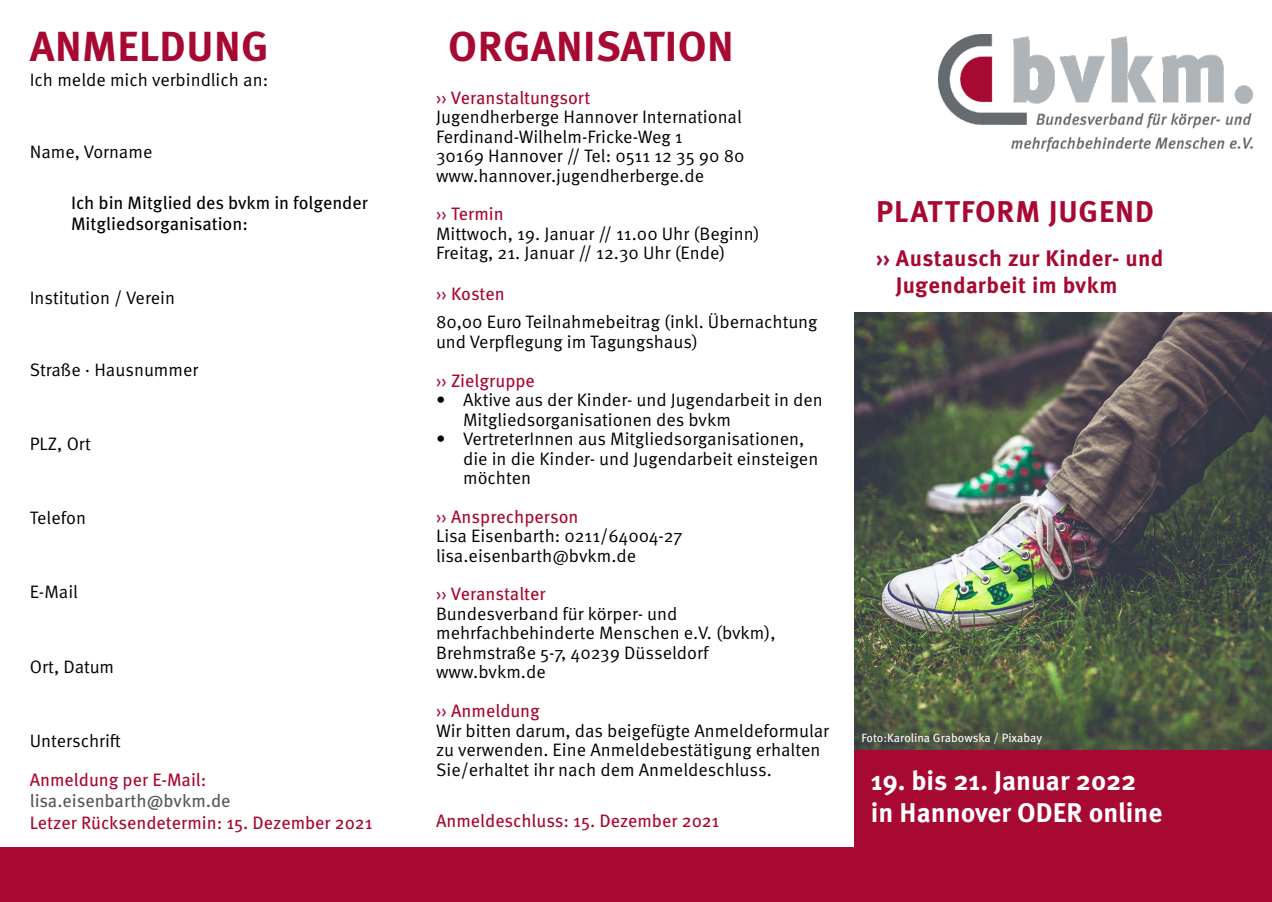
<style>
.page{position:relative;width:1272px;height:902px;background:#fff}
.page>*{position:absolute;margin:0;border:0;box-sizing:border-box;transform-origin:0 0}
.t1{font:700 42px "Meta Pro";letter-spacing:.01em;color:#a70932}
.t2{font:700 30px "Meta Pro";letter-spacing:.03em;color:#a70932}
.t3{font:700 27px/32.4px "Meta Pro";color:#fff}
.t4{font:700 22.5px/27px "Meta Pro";letter-spacing:.015em;color:#a70932}
.t5{font:18px/19.5px "Meta Pro Norm";color:#000}
.t6{font:18px "Meta Pro";color:#a70932}
.t7{font:18px/21px "Meta Pro";color:#000}
.t8{font:18px "Meta Pro";color:#575756}
.t9{font:12px "Meta Pro";letter-spacing:-.005em;color:#fff}
</style>
<div class="page">
<img style="left:854px;top:312px;width:417px;height:438px">
<img style="left:938px;top:34px;width:316px;height:118px">
<div style="left:854px;top:750px;width:417px;height:143px;background:#a70932"></div>
<div style="left:0;top:847px;width:1271px;height:54px;background:#a70932"></div>
<h1 class="t1" style="left:30px;top:14px;width:240px">ANMELDUNG</h1>
<p class="t5" style="left:30px;top:68px;width:240px">Ich melde mich verbindlich an:</p>
<p class="t5" style="left:30px;top:141px;width:124px">Name, Vorname</p>
<p class="t7" style="left:71px;top:191px;width:298px">Ich bin Mitglied des bvkm in folgender<br>Mitgliedsorganisation:</p>
<p class="t5" style="left:30px;top:287px;width:147px">Institution / Verein</p>
<p class="t5" style="left:30px;top:358px;width:170px">Straße · Hausnummer</p>
<p class="t5" style="left:30px;top:432px;width:63px">PLZ, Ort</p>
<p class="t5" style="left:30px;top:507px;width:58px">Telefon</p>
<p class="t5" style="left:30px;top:581px;width:50px">E-Mail</p>
<p class="t5" style="left:30px;top:655px;width:86px">Ort, Datum</p>
<p class="t5" style="left:30px;top:729px;width:93px">Unterschrift</p>
<p class="t6" style="left:30px;top:765px;width:178px">Anmeldung per E-Mail:</p>
<p class="t8" style="left:30px;top:787px;width:202px">lisa.eisenbarth@bvkm.de</p>
<p class="t6" style="left:30px;top:808px;width:344px">Letzer Rücksendetermin: 15. Dezember 2021</p>
<h1 class="t1" style="left:448px;top:14px;width:287px">ORGANISATION</h1>
<p class="t6" style="left:436px;top:84px;width:156px">›› Veranstaltungsort</p>
<p class="t5" style="left:436px;top:106px;width:310px">Jugendherberge Hannover International Ferdinand-Wilhelm-Fricke-Weg 1<br>30169 Hannover // Tel: 0511 12 35 90 80 www.hannover.jugendherberge.de</p>
<p class="t6" style="left:436px;top:200px;width:69px">›› Termin</p>
<p class="t5" style="left:436px;top:223px;width:325px">Mittwoch, 19. Januar // 11.00 Uhr (Beginn)<br>Freitag, 21. Januar // 12.30 Uhr (Ende)</p>
<p class="t6" style="left:436px;top:280px;width:70px">›› Kosten</p>
<p class="t5" style="left:436px;top:311px;width:383px">80,00 Euro Teilnahmebeitrag (inkl. Übernachtung und Verpflegung im Tagungshaus)</p>
<p class="t6" style="left:436px;top:366px;width:100px">›› Zielgruppe</p>
<p class="t5" style="left:463px;top:389px;width:361px;text-indent:-27px">• Aktive aus der Kinder- und Jugendarbeit in den<br>Mitgliedsorganisationen des bvkm</p>
<p class="t5" style="left:463px;top:428px;width:357px;text-indent:-27px">• VertreterInnen aus Mitgliedsorganisationen, die in die Kinder- und Jugendarbeit einsteigen möchten</p>
<p class="t6" style="left:436px;top:502px;width:144px">›› Ansprechperson</p>
<p class="t5" style="left:436px;top:525px;width:248px">Lisa Eisenbarth: 0211/64004-27 lisa.eisenbarth@bvkm.de</p>
<p class="t6" style="left:436px;top:580px;width:111px">›› Veranstalter</p>
<p class="t5" style="left:436px;top:602px;width:341px">Bundesverband für körper- und mehrfachbehinderte Menschen e.V. (bvkm),<br>Brehmstraße 5-7, 40239 Düsseldorf www.bvkm.de</p>
<p class="t6" style="left:436px;top:697px;width:105px">›› Anmeldung</p>
<p class="t5" style="left:436px;top:719px;width:394px">Wir bitten darum, das beigefügte Anmeldeformular zu verwenden. Eine Anmeldebestätigung erhalten<br>Sie/erhaltet ihr nach dem Anmeldeschluss.</p>
<p class="t6" style="left:436px;top:806px;width:285px">Anmeldeschluss: 15. Dezember 2021</p>
<h2 class="t2" style="left:876px;top:188px;width:279px">PLATTFORM JUGEND</h2>
<p class="t4" style="left:895px;top:243px;width:269px;text-indent:-20px">›› Austausch zur Kinder- und<br>Jugendarbeit im bvkm</p>
<p class="t9" style="left:861px;top:728px;width:182px">Foto:Karolina Grabowska / Pixabay</p>
<h3 class="t3" style="left:870px;top:762px;width:293px">19. bis 21. Januar 2022 in Hannover ODER online</h3>
</div>
